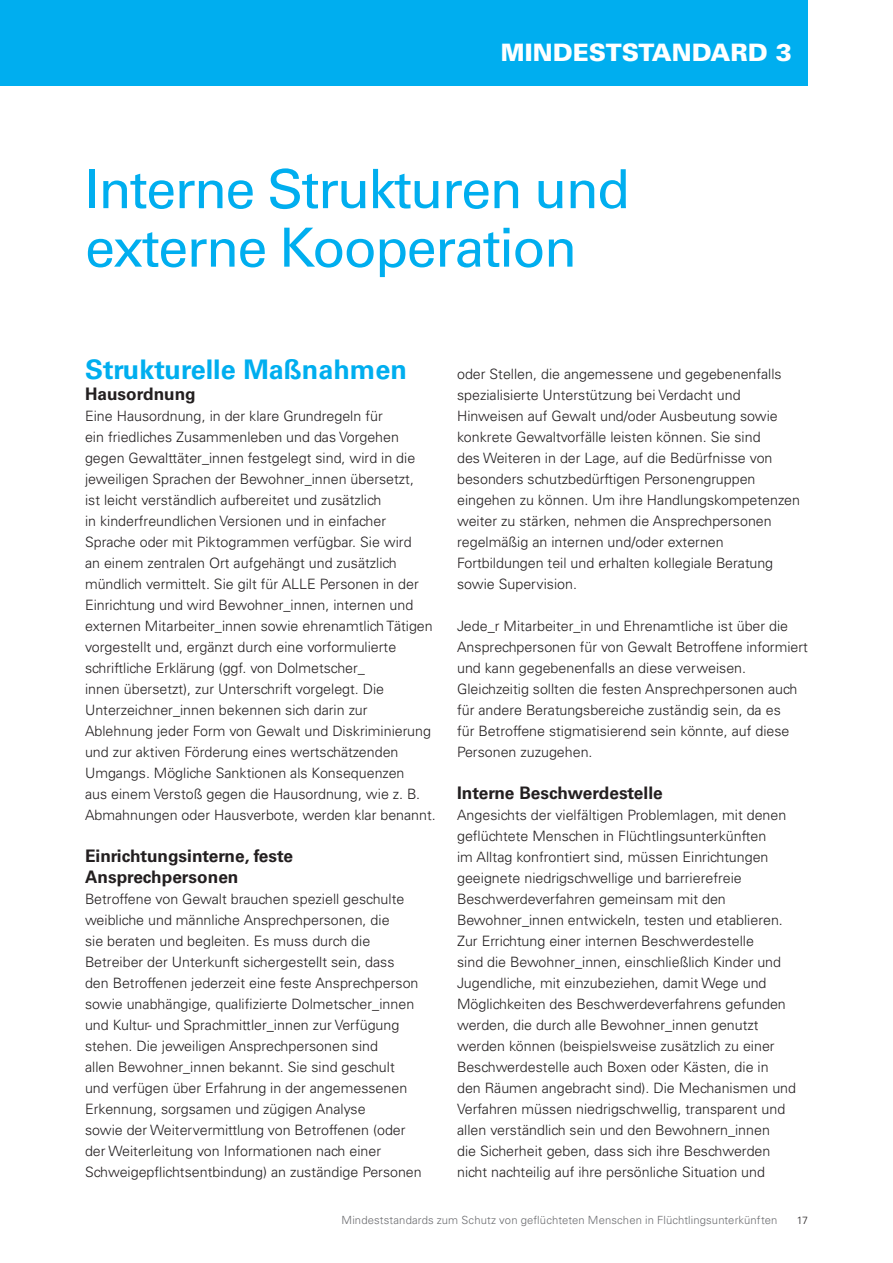
<style>
.page{position:relative;width:893px;height:1263px;background:#fff}
.page>*{position:absolute;margin:0;border:0;box-sizing:border-box;transform-origin:0 0}
.t1{font:54px/58.5px "Univers LT Std";letter-spacing:-.03em;color:#00aeef}
.t2{font:700 27px "Univers LT Std";color:#00aeef}
.t3{font:900 24px "Univers LT Std";color:#fff}
.t4{font:700 17.25px/21px "Univers LT Std";color:#231f20}
.t5{font:300 14.25px/21px "Univers LT Std";color:#231f20}
.t6{font:300 11.25px "Univers LT Std";letter-spacing:.01em;color:#6c6d70}
.t7{font:300 10.5px "Univers LT Std";color:#231f20}
</style>
<div class="page">
<div style="left:0;top:0;width:808px;height:85px;background:#00aeef"></div>
<h1 class="t3" style="left:501px;top:38px;width:292px">MINDESTSTANDARD 3</h1>
<h2 class="t1" style="left:85px;top:160px;width:547px">Interne Strukturen und externe Kooperation</h2>
<h3 class="t2" style="left:85px;top:354px;width:323px">Strukturelle Maßnahmen</h3>
<h4 class="t4" style="left:85px;top:384px;width:112px">Hausordnung</h4>
<p class="t5" style="left:85px;top:406px;width:352px">Eine Hausordnung, in der klare Grundregeln für<br>ein friedliches Zusammenleben und das Vorgehen gegen Gewalttäter_innen festgelegt sind, wird in die jeweiligen Sprachen der Bewohner_innen übersetzt,<br>ist leicht verständlich aufbereitet und zusätzlich<br>in kinderfreundlichen Versionen und in einfacher Sprache oder mit Piktogrammen verfügbar. Sie wird<br>an einem zentralen Ort aufgehängt und zusätzlich mündlich vermittelt. Sie gilt für ALLE Personen in der Einrichtung und wird Bewohner_innen, internen und externen Mitarbeiter_innen sowie ehrenamtlich Tätigen vorgestellt und, ergänzt durch eine vorformulierte schriftliche Erklärung (ggf. von Dolmetscher_<br>innen übersetzt), zur Unterschrift vorgelegt. Die Unterzeichner_innen bekennen sich darin zur Ablehnung jeder Form von Gewalt und Diskriminierung und zur aktiven Förderung eines wertschätzenden Umgangs. Mögliche Sanktionen als Konsequenzen<br>aus einem Verstoß gegen die Hausordnung, wie z. B.<br>Abmahnungen oder Hausverbote, werden klar benannt.</p>
<h4 class="t4" style="left:85px;top:846px;width:210px">Einrichtungsinterne, feste<br>Ansprechpersonen</h4>
<p class="t5" style="left:85px;top:889px;width:338px">Betroffene von Gewalt brauchen speziell geschulte weibliche und männliche Ansprechpersonen, die<br>sie beraten und begleiten. Es muss durch die Betreiber der Unterkunft sichergestellt sein, dass den Betroffenen jederzeit eine feste Ansprechperson sowie unabhängige, qualifizierte Dolmetscher_innen und Kultur- und Sprachmittler_innen zur Verfügung stehen. Die jeweiligen Ansprechpersonen sind<br>allen Bewohner_innen bekannt. Sie sind geschult und verfügen über Erfahrung in der angemessenen Erkennung, sorgsamen und zügigen Analyse<br>sowie der Weitervermittlung von Betroffenen (oder der Weiterleitung von Informationen nach einer Schweigepflichtsentbindung) an zuständige Personen</p>
<p class="t5" style="left:457px;top:364px;width:344px">oder Stellen, die angemessene und gegebenenfalls spezialisierte Unterstützung bei Verdacht und Hinweisen auf Gewalt und/oder Ausbeutung sowie konkrete Gewaltvorfälle leisten können. Sie sind<br>des Weiteren in der Lage, auf die Bedürfnisse von besonders schutzbedürftigen Personengruppen eingehen zu können. Um ihre Handlungskompetenzen weiter zu stärken, nehmen die Ansprechpersonen regelmäßig an internen und/oder externen Fortbildungen teil und erhalten kollegiale Beratung sowie Supervision.</p>
<p class="t5" style="left:457px;top:616px;width:352px">Jede_r Mitarbeiter_in und Ehrenamtliche ist über die Ansprechpersonen für von Gewalt Betroffene informiert und kann gegebenenfalls an diese verweisen.<br>Gleichzeitig sollten die festen Ansprechpersonen auch für andere Beratungsbereiche zuständig sein, da es<br>für Betroffene stigmatisierend sein könnte, auf diese Personen zuzugehen.</p>
<h4 class="t4" style="left:457px;top:783px;width:207px">Interne Beschwerdestelle</h4>
<p class="t5" style="left:457px;top:805px;width:340px">Angesichts der vielfältigen Problemlagen, mit denen geflüchtete Menschen in Flüchtlingsunterkünften<br>im Alltag konfrontiert sind, müssen Einrichtungen geeignete niedrigschwellige und barrierefreie Beschwerdeverfahren gemeinsam mit den Bewohner_innen entwickeln, testen und etablieren.<br>Zur Errichtung einer internen Beschwerdestelle<br>sind die Bewohner_innen, einschließlich Kinder und Jugendliche, mit einzubeziehen, damit Wege und Möglichkeiten des Beschwerdeverfahrens gefunden werden, die durch alle Bewohner_innen genutzt werden können (beispielsweise zusätzlich zu einer Beschwerdestelle auch Boxen oder Kästen, die in<br>den Räumen angebracht sind). Die Mechanismen und Verfahren müssen niedrigschwellig, transparent und allen verständlich sein und den Bewohnern_innen<br>die Sicherheit geben, dass sich ihre Beschwerden nicht nachteilig auf ihre persönliche Situation und</p>
<p class="t6" style="left:342px;top:1213px;width:437px">Mindeststandards zum Schutz von geflüchteten Menschen in Flüchtlingsunterkünften</p>
<p class="t7" style="left:797px;top:1214px;width:13px">17</p>
</div>
